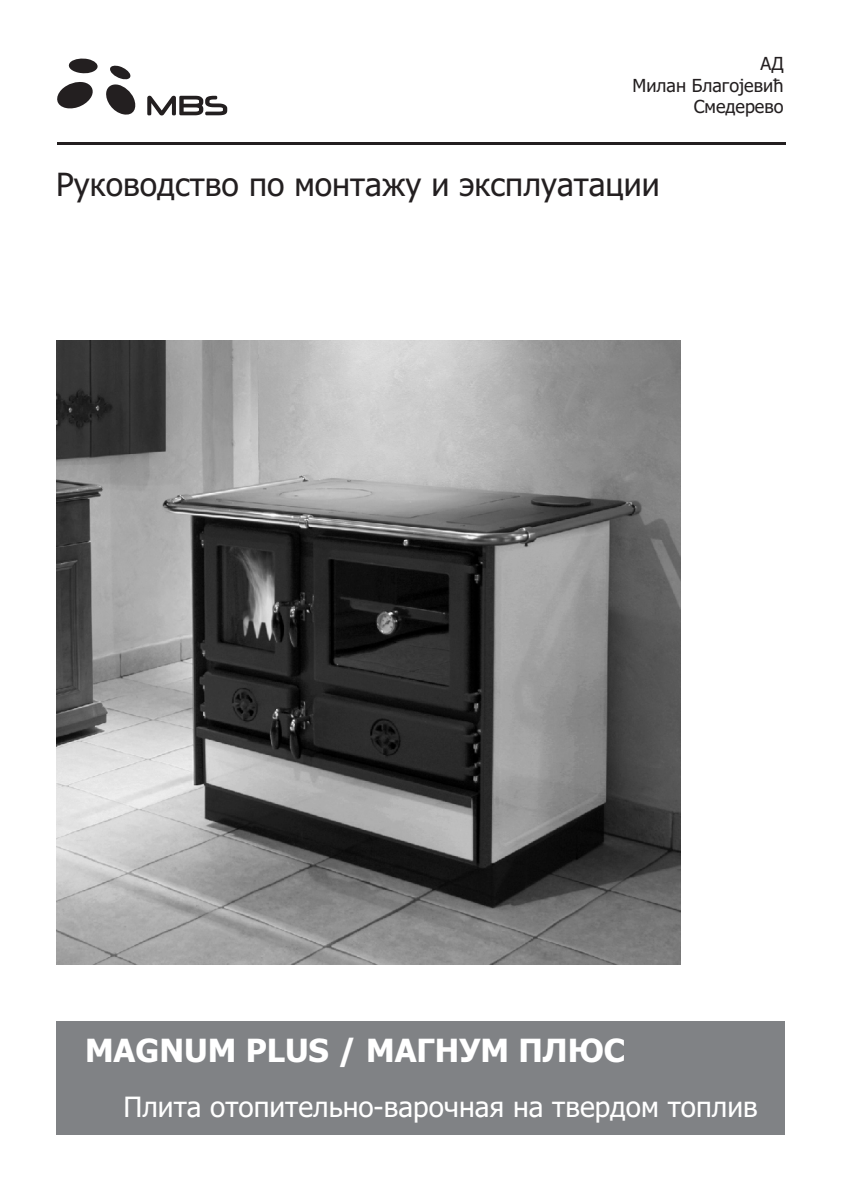
<style>
.page{position:relative;width:842px;height:1191px;background:#fff}
.page>*{position:absolute;margin:0;border:0;box-sizing:border-box;transform-origin:0 0}
.t1{font:32px "Tahoma";color:#231f20}
.t2{font:700 32px "Tahoma";color:#fff}
.t3{font:28px "Tahoma";color:#fff}
.t4{font:18px/21.8px "Tahoma";color:#231f20;text-align:right}
</style>
<div class="page">
<div style="left:57px;top:1020px;width:728px;height:114px;background:#808285"></div>
<hr style="left:57px;top:142px;width:729px;height:3px;background:#231f20">
<svg style="left:57px;top:58px;width:170px;height:58px"></svg>
<img style="left:57px;top:340px;width:623px;height:624px">
<p class="t4" style="left:633px;top:54px;width:153px">АД<br>Милан Благојевић<br>Смедерево</p>
<p class="t1" style="left:56px;top:172px;width:605px">Руководство по монтажу и эксплуатации</p>
<p class="t2" style="left:85px;top:1037px;width:542px">MAGNUM PLUS / МАГНУМ ПЛЮС</p>
<p class="t3" style="left:123px;top:1095px;width:636px">Плита отопительно-варочная на твердом топлив</p>
</div>
